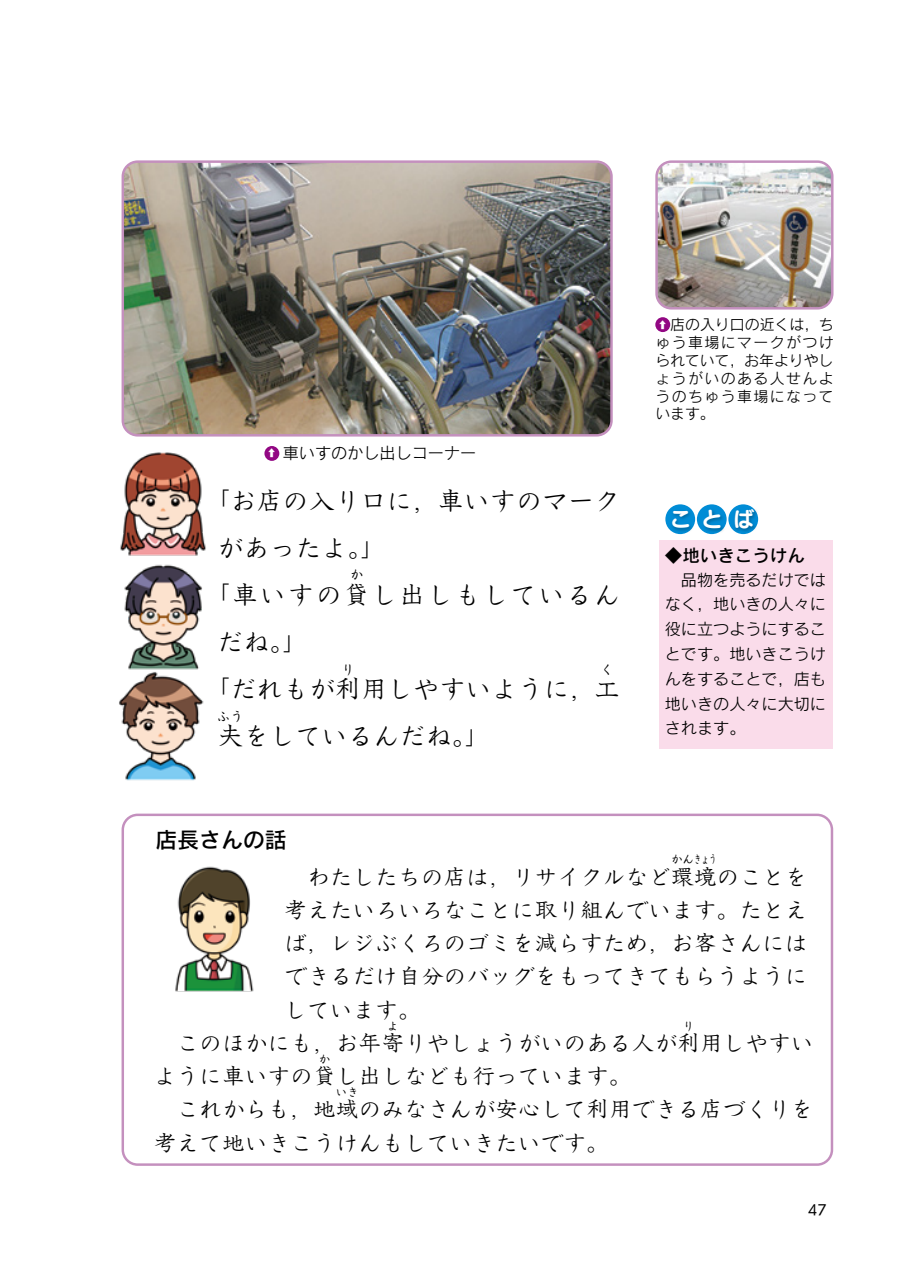
<style>
.page{position:relative;width:903px;height:1275px;background:#fff}
.page>*{position:absolute;margin:0;border:0;box-sizing:border-box;transform-origin:0 0}
.t1{font:26.07px/47.1px "Utrillo Pro M";color:#000}
.t2{font:26.07px "Utrillo Pro M";letter-spacing:.07em;color:#000}
.t3{font:22.75px "Utrillo Pro M";color:#000}
.t4{font:21.88px "Rodin Pro DB";color:#000}
.t5{font:21px "Seurat Pro B";color:#fff}
.t6{font:17.5px "Rodin Pro DB";color:#000}
.t7{font:16.1px/24.8px "Rodin Pro M";color:#000;text-align:justify}
.t8{font:14.88px/17.8px "Rodin Pro M";letter-spacing:.1em;color:#000;text-align:justify}
.t9{font:14px "UD Kakugo Small Pr 6 M";color:#000}
.t10{font:12.95px "Utrillo Pro M";color:#000}
.t11{font:11.38px "Utrillo Pro M";color:#000}
.t12{font:10.5px "Rodin Pro M";color:#fff}
.s1{font-size:10.5px;color:#fff}
</style>
<div class="page">
<img style="left:119px;top:673px;width:85px;height:108px">
<img style="left:120px;top:452px;width:86px;height:104px">
<img style="left:124px;top:564px;width:78px;height:109px">
<div style="left:659px;top:540px;width:174px;height:208px;background:#fadcea"></div>
<img style="left:125px;top:163px;width:485px;height:271px">
<div style="left:122px;top:160px;width:491px;height:277px;border:2px solid #c490be;border-radius:15px"></div>
<img style="left:658px;top:163px;width:173px;height:144px">
<div style="left:655px;top:160px;width:178px;height:150px;border:2px solid #c490be;border-radius:15px"></div>
<div style="left:122px;top:814px;width:711px;height:352px;border:2px solid #c490be;border-radius:15px"></div>
<svg style="left:665px;top:504px;width:30px;height:30px"></svg>
<img style="left:667px;top:505px;width:92px;height:30px">
<svg style="left:697px;top:504px;width:30px;height:30px"></svg>
<svg style="left:728px;top:504px;width:30px;height:30px"></svg>
<div style="left:264px;top:446px;width:15px;height:15px;background:#920783;border-radius:50%"></div>
<div style="left:655px;top:317px;width:15px;height:15px;background:#920783;border-radius:50%"></div>
<img style="left:175px;top:866px;width:79px;height:126px">
<p class="t7" style="left:267px;top:440px;width:211px"><span class="s1">扌</span>車いすのかし出しコーナー</p>
<p class="t1" style="left:204px;top:476px;width:417px">「お店の入り口に，車いすのマーク</p>
<p class="t1" style="left:217px;top:523px;width:171px">があったよ。」</p>
<p class="t2" style="left:204px;top:578px;width:417px">「車いすの貸し出しもしているん</p>
<p class="t10" style="left:350px;top:566px;width:15px">か</p>
<p class="t1" style="left:204px;top:617px;width:417px;text-indent:13px">だね。」<br>「だれもが利用しやすいように，工</p>
<p class="t10" style="left:341px;top:661px;width:15px">り</p>
<p class="t10" style="left:601px;top:661px;width:15px">く</p>
<p class="t10" style="left:217px;top:708px;width:28px">ふう</p>
<p class="t1" style="left:217px;top:711px;width:275px">夫をしているんだね。」</p>
<p class="t4" style="left:156px;top:825px;width:133px">店長さんの話</p>
<p class="t8" style="left:655px;top:315px;width:180px">　店の入り口の近くは，ちゅう車場にマークがつけられていて，お年よりやしょうがいのある人せんようのちゅう車場になっています。</p>
<p class="t12" style="left:657px;top:318px;width:12px">扌</p>
<p class="t5" style="left:670px;top:504px;width:85px">ことば</p>
<p class="t6" style="left:665px;top:544px;width:141px">◆地いきこうけん</p>
<p class="t7" style="left:665px;top:567px;width:163px">　品物を売るだけではなく，地いきの人々に役に立つようにすることです。地いきこうけんをすることで，店も地いきの人々に大切にされます。</p>
<p class="t11" style="left:671px;top:852px;width:47px">かんきょう</p>
<p class="t3" style="left:284px;top:895px;width:525px">考えたいろいろなことに取り組んでいます。たとえ</p>
<p class="t3" style="left:284px;top:928px;width:525px">ば，レジぶくろのゴミを減らすため，お客さんには</p>
<p class="t3" style="left:284px;top:962px;width:525px">できるだけ自分のバッグをもってきてもらうように</p>
<p class="t3" style="left:284px;top:995px;width:138px">しています。</p>
<p class="t3" style="left:154px;top:1028px;width:661px">　このほかにも，お年寄りやしょうがいのある人が利用しやすい</p>
<p class="t3" style="left:284px;top:862px;width:525px">　わたしたちの店は，リサイクルなど環境のことを</p>
<p class="t11" style="left:387px;top:1018px;width:13px">よ</p>
<p class="t11" style="left:683px;top:1018px;width:13px">り</p>
<p class="t3" style="left:154px;top:1061px;width:479px">ように車いすの貸し出しなども行っています。</p>
<p class="t11" style="left:319px;top:1051px;width:13px">か</p>
<p class="t3" style="left:154px;top:1095px;width:661px">　これからも，地域のみなさんが安心して利用できる店づくりを</p>
<p class="t11" style="left:336px;top:1085px;width:24px">いき</p>
<p class="t3" style="left:154px;top:1128px;width:456px">考えて地いきこうけんもしていきたいです。</p>
<p class="t9" style="left:808px;top:1202px;width:20px">47</p>
</div>
